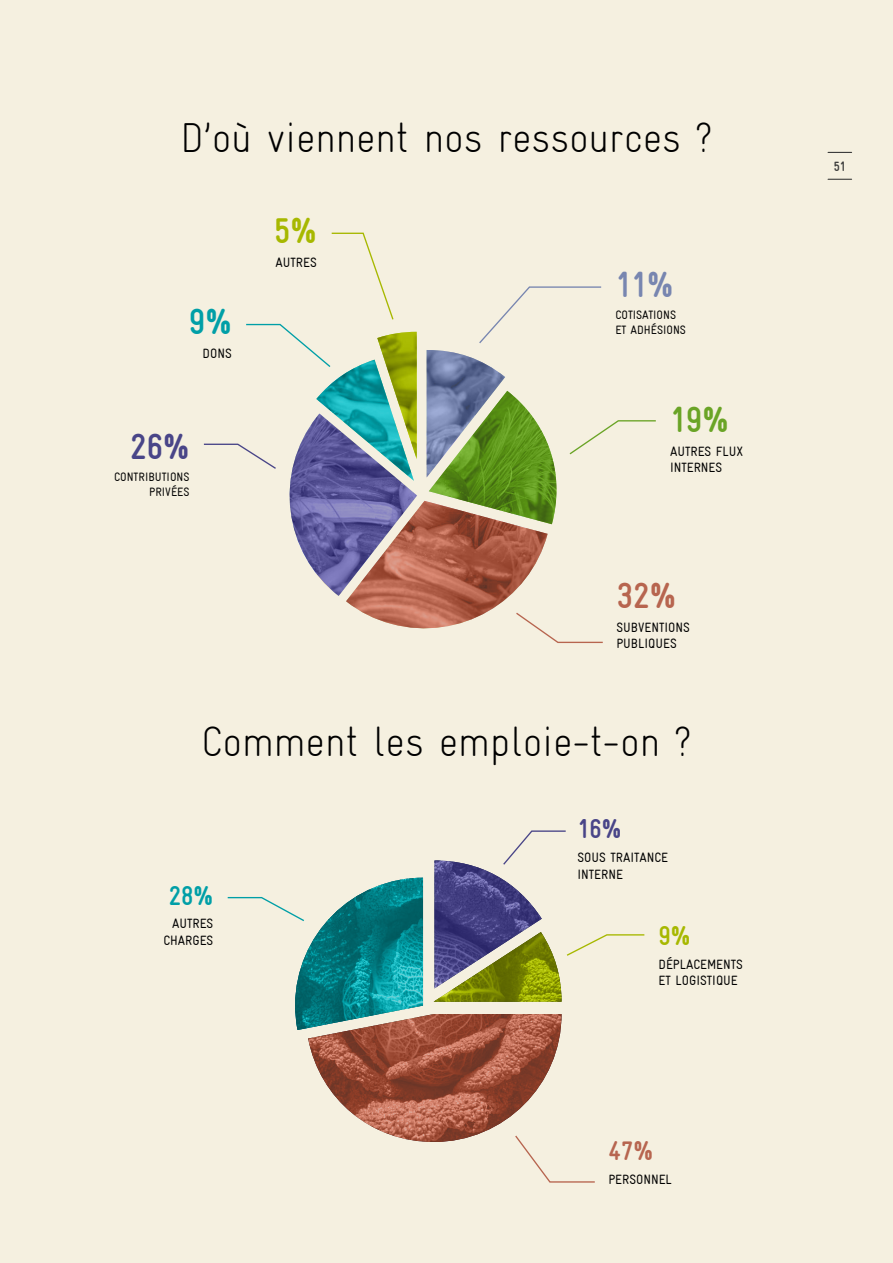
<style>
.page{position:relative;width:893px;height:1263px;background:#f5f0e0}
.page>*{position:absolute;margin:0;border:0;box-sizing:border-box;transform-origin:0 0}
.Texte_bold_rouge{font:300 condensed 42px "Gravur";color:#000}
.Texte_courant_AT{font:700 condensed 36px "Gravur";color:#b7654f}
.Texte_courant_AT-2{font:700 condensed 36px "Gravur";color:#6aa426}
.Texte_courant_AT-3{font:700 condensed 36px "Gravur";color:#7886b0}
.Texte_courant_AT-4{font:700 condensed 36px "Gravur";color:#494588}
.Texte_courant_AT-5{font:700 condensed 36px "Gravur";color:#a7b800}
.Texte_courant_AT-6{font:700 condensed 36px "Gravur";color:#009fa7}
.Texte_courant_AT-7{font:700 condensed 27px "Gravur";color:#b7654f}
.Texte_courant_AT-8{font:700 condensed 27px "Gravur";color:#009fa7}
.Texte_courant_AT-9{font:700 condensed 27px "Gravur";color:#494588}
.Texte_courant_AT-10{font:700 condensed 27px "Gravur";color:#a7b800}
.Texte_courant_AT-11{font:condensed 13.5px/16.2px "Gravur";color:#000}
.t1{font:700 condensed 13.5px "Gravur";color:#3c3c3b}
.Texte_courant_AT-12{font:condensed 12.15px/14.5px "Gravur";color:#000}
</style>
<div class="page">
<svg style="left:828px;top:152px;width:24px;height:1px"></svg>
<svg style="left:828px;top:179px;width:24px;height:1px"></svg>
<svg style="left:227px;top:830px;width:418px;height:353px"></svg>
<svg style="left:203px;top:232px;width:453px;height:411px"></svg>
<p class="Texte_bold_rouge" style="left:180px;top:114px;width:534px">D’où viennent nos ressources ?</p>
<p class="Texte_courant_AT-6" style="left:189px;top:302px;width:44px">9%</p>
<p class="Texte_courant_AT-11" style="left:203px;top:345px;width:31px">DONS</p>
<p class="Texte_courant_AT-4" style="left:130px;top:427px;width:61px">26%</p>
<p class="Texte_courant_AT-12" style="left:114px;top:470px;width:77px;text-align:right">CONTRIBUTIONS<br>PRIVÉES</p>
<p class="Texte_courant_AT-5" style="left:274px;top:211px;width:44px">5%</p>
<p class="Texte_courant_AT-11" style="left:275px;top:254px;width:43px">AUTRES</p>
<p class="Texte_courant_AT-3" style="left:615px;top:265px;width:60px">11%</p>
<p class="Texte_courant_AT-12" style="left:615px;top:308px;width:72px">COTISATIONS<br>ET ADHÉSIONS</p>
<p class="Texte_courant_AT-2" style="left:670px;top:400px;width:60px">19%</p>
<p class="Texte_courant_AT-11" style="left:670px;top:443px;width:75px">AUTRES FLUX<br>INTERNES</p>
<p class="Texte_courant_AT" style="left:616px;top:576px;width:61px">32%</p>
<p class="Texte_courant_AT-11" style="left:616px;top:619px;width:75px">SUBVENTIONS<br>PUBLIQUES</p>
<p class="Texte_bold_rouge" style="left:201px;top:718px;width:492px">Comment les emploie-t-on ?</p>
<p class="Texte_courant_AT-8" style="left:169px;top:880px;width:46px">28%</p>
<p class="Texte_courant_AT-11" style="left:163px;top:915px;width:51px;text-align:right">AUTRES<br>CHARGES</p>
<p class="Texte_courant_AT-9" style="left:577px;top:814px;width:46px">16%</p>
<p class="Texte_courant_AT-11" style="left:577px;top:849px;width:92px">SOUS TRAITANCE<br>INTERNE</p>
<p class="Texte_courant_AT-10" style="left:659px;top:921px;width:34px">9%</p>
<p class="Texte_courant_AT-11" style="left:659px;top:956px;width:86px">DÉPLACEMENTS<br>ET LOGISTIQUE</p>
<p class="Texte_courant_AT-7" style="left:608px;top:1136px;width:46px">47%</p>
<p class="Texte_courant_AT-11" style="left:608px;top:1171px;width:65px">PERSONNEL</p>
<p class="t1" style="left:834px;top:159px;width:14px">51</p>
</div>
